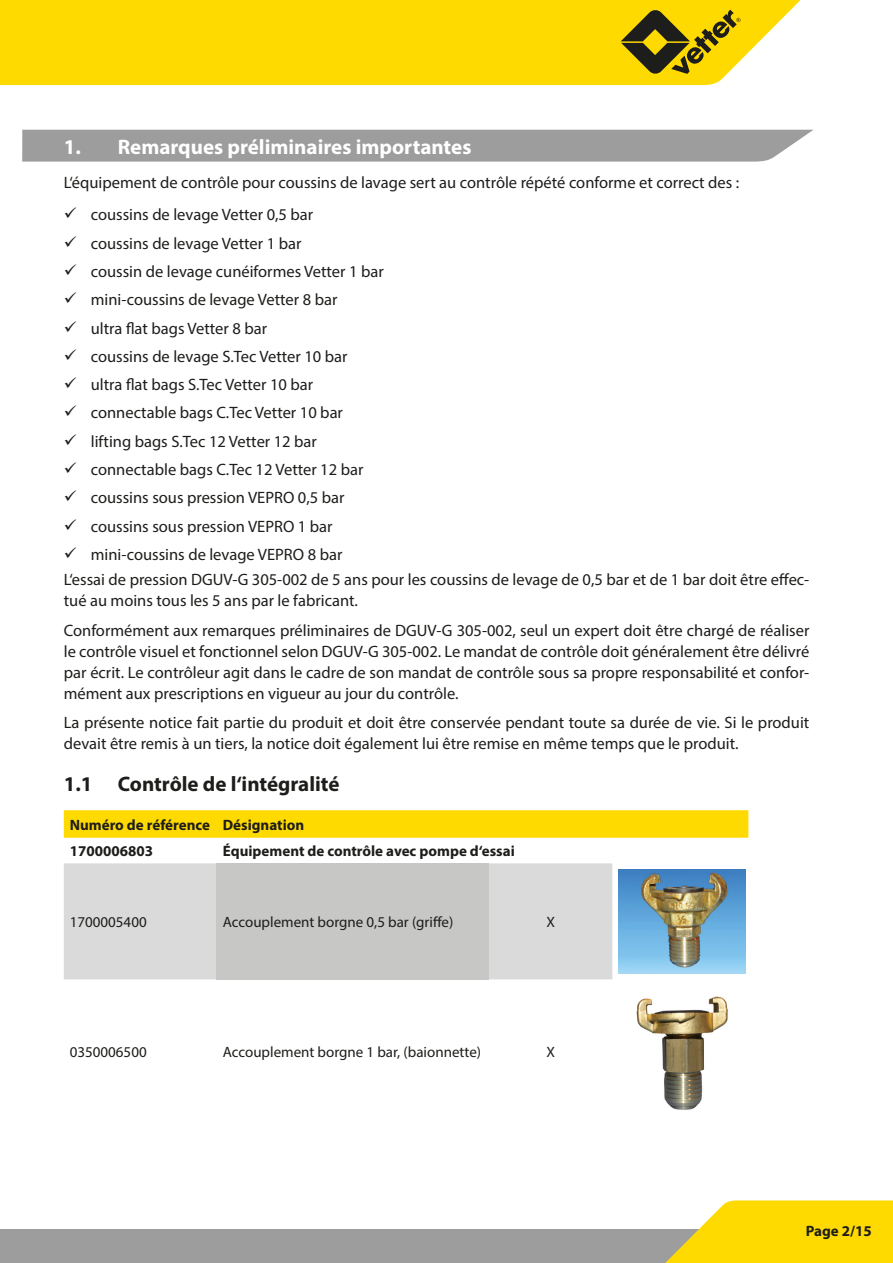
<style>
.page{position:relative;width:893px;height:1263px;background:#fff}
.page>*{position:absolute;margin:0;border:0;box-sizing:border-box;transform-origin:0 0}
.t1{font:700 21px "Myriad Pro";color:#fff}
.t2{font:700 21px "Myriad Pro";color:#1d1d1b}
.t3{font:16.5px/28.3px "Myriad Pro";color:#1d1d1b}
.t4{font:15px "Myriad Pro";color:#1d1d1b}
.t5{font:700 15px/26.5px "Myriad Pro";color:#1d1d1b}
</style>
<div class="page">
<div style="left:0;top:1229px;width:893px;height:34px;background:#9d9d9d"></div>
<div style="left:0;top:0;width:801px;height:85px;background:#ffda00"></div>
<svg style="left:665px;top:1200px;width:228px;height:63px;background:#fadb21"></svg>
<svg style="left:621px;top:10px;width:120px;height:64px;background:#aa930d"></svg>
<div style="left:22px;top:130px;width:791px;height:32px;background:#9d9d9d"></div>
<svg style="left:64px;top:810px;width:684px;height:28px;background:#ffda04"></svg>
<svg style="left:64px;top:864px;width:682px;height:116px"></svg>
<div style="left:64px;top:863px;width:548px;height:116px;background:#dadada"></div>
<div style="left:217px;top:863px;width:272px;height:116px;background:#c7c7c6"></div>
<img style="left:618px;top:869px;width:128px;height:104px">
<img style="left:636px;top:996px;width:92px;height:114px">
<p class="t1" style="left:64px;top:133px;width:409px">1. Remarques préliminaires importantes</p>
<p class="t3" style="left:91px;top:166px;width:650px;line-height:32.5px;text-indent:-27px">L‘équipement de contrôle pour coussins de lavage sert au contrôle répété conforme et correct des : coussins de levage Vetter 0,5 bar</p>
<p class="t3" style="left:91px;top:229px;width:295px">coussins de levage Vetter 1 bar<br>coussin de levage cunéiformes Vetter 1 bar mini-coussins de levage Vetter 8 bar<br>ultra flat bags Vetter 8 bar<br>coussins de levage S.Tec Vetter 10 bar<br>ultra flat bags S.Tec Vetter 10 bar connectable bags C.Tec Vetter 10 bar lifting bags S.Tec 12 Vetter 12 bar connectable bags C.Tec 12 Vetter 12 bar coussins sous pression VEPRO 0,5 bar coussins sous pression VEPRO 1 bar mini-coussins de levage VEPRO 8 bar</p>
<p class="t3" style="left:64px;top:569px;width:747px;line-height:21px">L‘essai de pression DGUV-G 305-002 de 5 ans pour les coussins de levage de 0,5 bar et de 1 bar doit être effec&shy;tué au moins tous les 5 ans par le fabricant.</p>
<p class="t3" style="left:64px;top:619px;width:747px;line-height:21px;text-align:justify">Conformément aux remarques préliminaires de DGUV-G 305-002, seul un expert doit être chargé de réaliser le contrôle visuel et fonctionnel selon DGUV-G 305-002. Le mandat de contrôle doit généralement être délivré par écrit. Le contrôleur agit dans le cadre de son mandat de contrôle sous sa propre responsabilité et confor&shy;mément aux prescriptions en vigueur au jour du contrôle.</p>
<p class="t3" style="left:64px;top:712px;width:747px;line-height:21px">La présente notice fait partie du produit et doit être conservée pendant toute sa durée de vie. Si le produit devait être remis à un tiers, la notice doit également lui être remise en même temps que le produit.</p>
<p class="t2" style="left:64px;top:771px;width:277px">1.1 Contrôle de l‘intégralité</p>
<p class="t5" style="left:70px;top:811px;width:236px">Numéro de référence Désignation<br>1700006803</p>
<p class="t5" style="left:223px;top:837px;width:293px">Équipement de contrôle avec pompe d‘essai</p>
<p class="t4" style="left:70px;top:913px;width:78px">1700005400</p>
<p class="t4" style="left:223px;top:913px;width:232px">Accouplement borgne 0,5 bar (griffe)</p>
<p class="t4" style="left:546px;top:913px;width:10px">X</p>
<p class="t4" style="left:70px;top:1043px;width:78px">0350006500</p>
<p class="t4" style="left:223px;top:1043px;width:260px">Accouplement borgne 1 bar, (baionnette)</p>
<p class="t4" style="left:546px;top:1043px;width:10px">X</p>
<p class="t5" style="left:806px;top:1217px;width:68px">Page 2/15</p>
</div>
